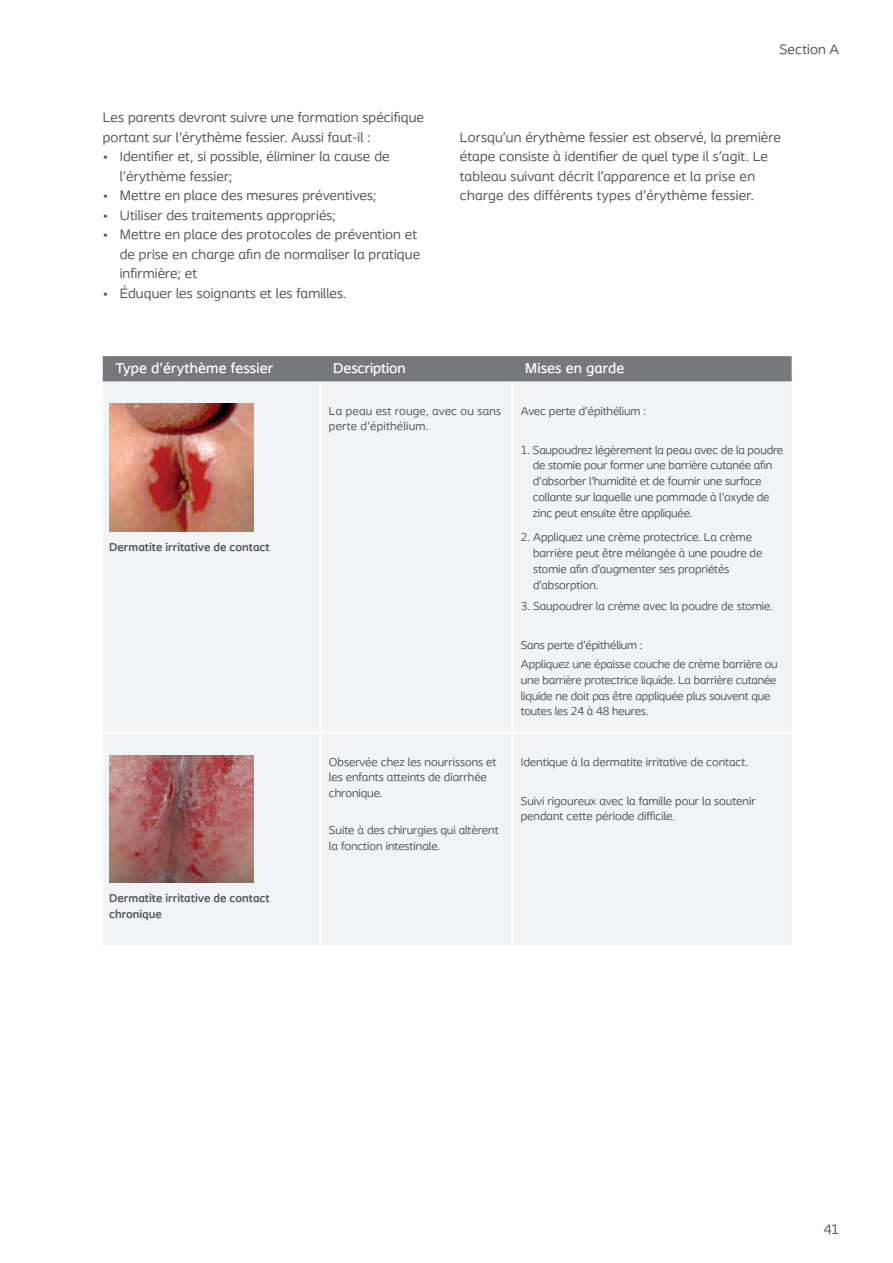
<style>
.page{position:relative;width:893px;height:1263px;background:#fff}
.page>*{position:absolute;margin:0;border:0;box-sizing:border-box;transform-origin:0 0}
.Spread_text{font:500 15px "Coloplast";letter-spacing:.01em;color:#fff}
.Spread_text-2{font:500 15px "Coloplast";letter-spacing:-.01em;color:#fff}
.Spread_text-3{font:14.25px/19.5px "Coloplast";letter-spacing:.01em;color:#57585a}
.SKEMA{font:12px/15.8px "Coloplast";letter-spacing:-.01em;color:#57585a}
.SKEMA-2{font:700 12px/15.8px "Coloplast";color:#57585a}
.SKEMA-3{font:12px/15.8px "Coloplast";letter-spacing:.02em;color:#57585a}
</style>
<div class="page">
<svg style="left:103px;top:356px;width:689px;height:26px;background:#797b7e"></svg>
<div style="left:103px;top:382px;width:688px;height:563px;background:#f2f3f4"></div>
<hr style="left:319px;top:382px;width:3px;height:350px;background:#fff">
<hr style="left:511px;top:382px;width:2px;height:350px;background:#fff">
<hr style="left:319px;top:734px;width:3px;height:211px;background:#fff">
<hr style="left:511px;top:734px;width:2px;height:211px;background:#fff">
<hr style="left:103px;top:732px;width:217px;height:2px;background:#fff">
<hr style="left:320px;top:732px;width:192px;height:2px;background:#fff">
<hr style="left:512px;top:732px;width:280px;height:2px;background:#fff">
<img style="left:109px;top:404px;width:145px;height:127px">
<img style="left:109px;top:755px;width:145px;height:128px">
<p class="Spread_text-3" style="left:103px;top:107px;width:323px">Les parents devront suivre une formation spécifique portant sur l'érythème fessier. Aussi faut-il :</p>
<p class="Spread_text-3" style="left:120px;top:146px;width:271px;text-indent:-17px">• Identifier et, si possible, éliminer la cause de l'érythème fessier;</p>
<p class="Spread_text-3" style="left:103px;top:185px;width:275px">• Mettre en place des mesures préventives;</p>
<p class="Spread_text-3" style="left:103px;top:205px;width:235px">• Utiliser des traitements appropriés;</p>
<p class="Spread_text-3" style="left:120px;top:224px;width:302px;text-indent:-17px">• Mettre en place des protocoles de prévention et de prise en charge afin de normaliser la pratique infirmière; et</p>
<p class="Spread_text-3" style="left:103px;top:283px;width:245px">• Éduquer les soignants et les familles.</p>
<p class="Spread_text-3" style="left:779px;top:39px;width:61px">Section A</p>
<p class="Spread_text-3" style="left:460px;top:127px;width:322px">Lorsqu’un érythème fessier est observé, la première étape consiste à identifier de quel type il s'agit. Le tableau suivant décrit l’apparence et la prise en charge des différents types d'érythème fessier.</p>
<p class="Spread_text" style="left:116px;top:359px;width:159px">Type d'érythème fessier</p>
<p class="Spread_text-2" style="left:333px;top:359px;width:74px">Description</p>
<p class="Spread_text" style="left:525px;top:359px;width:101px">Mises en garde</p>
<p class="SKEMA-2" style="left:109px;top:539px;width:162px">Dermatite irritative de contact</p>
<p class="SKEMA-2" style="left:109px;top:890px;width:162px">Dermatite irritative de contact chronique</p>
<p class="SKEMA-3" style="left:329px;top:403px;width:174px">La peau est rouge, avec ou sans perte d'épithélium.</p>
<p class="SKEMA" style="left:521px;top:403px;width:127px">Avec perte d'épithélium :</p>
<p class="SKEMA" style="left:533px;top:442px;width:252px;text-indent:-12px">1. Saupoudrez légèrement la peau avec de la poudre de stomie pour former une barrière cutanée afin d'absorber l'humidité et de fournir une surface collante sur laquelle une pommade à l'oxyde de zinc peut ensuite être appliquée.</p>
<p class="SKEMA" style="left:533px;top:529px;width:231px;text-indent:-12px">2. Appliquez une crème protectrice. La crème barrière peut être mélangée à une poudre de stomie afin d’augmenter ses propriétés d’absorption.</p>
<p class="SKEMA" style="left:521px;top:598px;width:254px">3. Saupoudrer la crème avec la poudre de stomie.</p>
<p class="SKEMA" style="left:521px;top:637px;width:123px">Sans perte d'épithélium :</p>
<p class="SKEMA" style="left:521px;top:656px;width:258px">Appliquez une épaisse couche de crème barrière ou une barrière protectrice liquide. La barrière cutanée liquide ne doit pas être appliquée plus souvent que toutes les 24 à 48 heures.</p>
<p class="SKEMA" style="left:329px;top:754px;width:169px">Observée chez les nourrissons et les enfants atteints de diarrhée chronique.</p>
<p class="SKEMA" style="left:329px;top:822px;width:171px">Suite à des chirurgies qui altèrent la fonction intestinale.</p>
<p class="SKEMA" style="left:521px;top:754px;width:229px">Identique à la dermatite irritative de contact.</p>
<p class="SKEMA" style="left:521px;top:793px;width:236px">Suivi rigoureux avec la famille pour la soutenir pendant cette période difficile.</p>
<p class="Spread_text-3" style="left:824px;top:1219px;width:17px">41</p>
</div>
